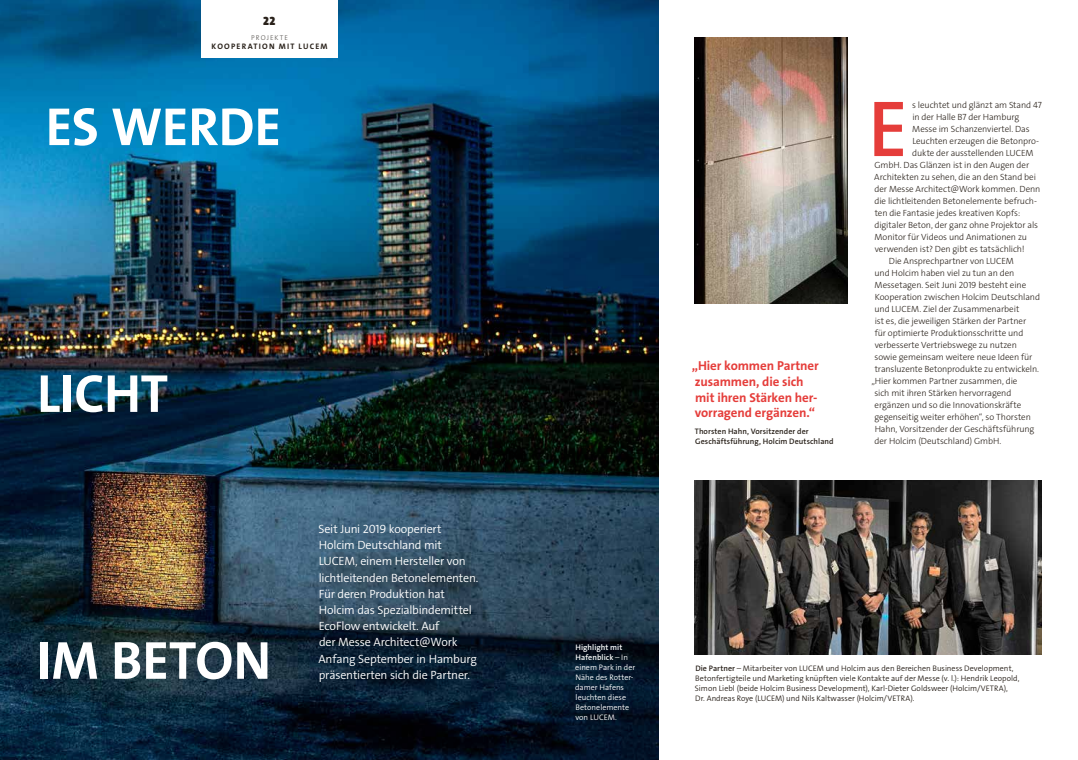
<style>
.page{position:relative;width:1078px;height:760px;background:#fff}
.page>*{position:absolute;margin:0;border:0;box-sizing:border-box;transform-origin:0 0}
.t1{font:80.1px "The Sans LP6 Se Bld";color:#e53d3a}
.t2{font:54px "The Sans LP7 Bld";letter-spacing:-.005em;color:#fff}
.t3{font:13px/15.6px "The Sans LP7 Bld";letter-spacing:-.01em;color:#e53d3a}
.t4{font:12px/16.2px "The Sans LP4 Se Lig";letter-spacing:-.015em;color:#fff}
.t5{font:900 12px "The Sans LP9";color:#29211a}
.t6{font:9px "The Sans LP3 Lig";letter-spacing:-.01em;color:#29211a}
.t7{font:8px/10px "The Sans LP4 Se Lig";letter-spacing:.005em;color:#29211a}
.t8{font:8px/10px "The Sans LP4 Se Lig";color:#fff}
.t9{font:8px/10px "The Sans LP6 Se Bld";letter-spacing:.01em;color:#29211a}
.t10{font:8px/10px "The Sans LP6 Se Bld";letter-spacing:.005em;color:#fff}
.t11{font:8px "The Sans LP7 Bld";letter-spacing:.15em;color:#29211a}
.t12{font:7px "The Sans LP3 Lig";letter-spacing:.15em;color:#55524e}
.s1{font-family:"The Sans LP4 Se Lig"}
.s2{font-family:"The Sans LP6 Se Bld"}
</style>
<div class="page">
<img style="left:0;top:0;width:658px;height:760px">
<img style="left:694px;top:480px;width:347px;height:174px">
<img style="left:694px;top:38px;width:153px;height:265px">
<div style="left:201px;top:0;width:136px;height:58px;background:#fff"></div>
<h3 class="t5" style="left:263px;top:14px;width:14px">22</h3>
<p class="t12" style="left:251px;top:33px;width:38px">PROJEKTE</p>
<p class="t11" style="left:211px;top:41px;width:117px">KOOPERATION MIT LUCEM</p>
<h2 class="t2" style="left:46px;top:92px;width:237px">ES WERDE</h2>
<h2 class="t2" style="left:37px;top:359px;width:133px">LICHT</h2>
<h2 class="t2" style="left:37px;top:626px;width:236px">IM BETON</h2>
<p class="t4" style="left:318px;top:521px;width:161px">Seit Juni 2019 kooperiert<br>Holcim Deutschland mit<br>LUCEM, einem Hersteller von lichtleitenden Betonelementen.<br>Für deren Produktion hat<br>Holcim das Spezialbindemittel<br>EcoFlow entwickelt. Auf<br>der Messe Architect@Work<br>Anfang September in Hamburg präsentierten sich die Partner.</p>
<h3 class="t3" style="left:691px;top:358px;width:128px">„Hier kommen Partner zusammen, die sich mit ihren Stärken her&shy;vorragend ergänzen.“</h3>
<p class="t9" style="left:694px;top:427px;width:140px">Thorsten Hahn, Vorsitzender der<br>Geschäftsführung, Holcim Deutschland</p>
<h1 class="t1" style="left:867px;top:78px;width:41px">E</h1>
<p class="t6" style="left:911px;top:99px;width:131px">s leuchtet und glänzt am Stand 47</p>
<p class="t6" style="left:912px;top:111px;width:108px">in der Halle B7 der Hamburg</p>
<p class="t6" style="left:912px;top:123px;width:119px">Messe im Schanzenviertel. Das</p>
<p class="t6" style="left:912px;top:135px;width:128px">Leuchten erzeugen die Betonpro-</p>
<p class="t6" style="left:912px;top:147px;width:123px">dukte der ausstellenden LUCEM</p>
<p class="t6" style="left:874px;top:159px;width:156px">GmbH. Das Glänzen ist in den Augen der</p>
<p class="t6" style="left:874px;top:171px;width:163px">Architekten zu sehen, die an den Stand bei</p>
<p class="t6" style="left:874px;top:183px;width:167px">der Messe Architect@Work kommen. Denn</p>
<p class="t6" style="left:874px;top:195px;width:164px">die lichtleitenden Betonelemente befruch-</p>
<p class="t6" style="left:874px;top:207px;width:147px">ten die Fantasie jedes kreativen Kopfs:</p>
<p class="t6" style="left:874px;top:219px;width:165px">digitaler Beton, der ganz ohne Projektor als</p>
<p class="t6" style="left:874px;top:231px;width:154px">Monitor für Videos und Animationen zu</p>
<p class="t6" style="left:874px;top:243px;width:151px">verwenden ist? Den gibt es tatsächlich!</p>
<p class="t6" style="left:888px;top:255px;width:127px">Die Ansprechpartner von LUCEM</p>
<p class="t6" style="left:874px;top:267px;width:141px">und Holcim haben viel zu tun an den</p>
<p class="t6" style="left:874px;top:279px;width:153px">Messetagen. Seit Juni 2019 besteht eine</p>
<p class="t6" style="left:874px;top:291px;width:167px">Kooperation zwischen Holcim Deutschland</p>
<p class="t6" style="left:874px;top:303px;width:146px">und LUCEM. Ziel der Zusammenarbeit</p>
<p class="t6" style="left:874px;top:315px;width:153px">ist es, die jeweiligen Stärken der Partner</p>
<p class="t6" style="left:874px;top:327px;width:150px">für optimierte Produktionsschritte und</p>
<p class="t6" style="left:874px;top:339px;width:144px">verbesserte Vertriebswege zu nutzen</p>
<p class="t6" style="left:874px;top:351px;width:159px">sowie gemeinsam weitere neue Ideen für</p>
<p class="t6" style="left:874px;top:363px;width:166px">transluzente Betonprodukte zu entwickeln.</p>
<p class="t6" style="left:871px;top:375px;width:147px">„Hier kommen Partner zusammen, die</p>
<p class="t6" style="left:874px;top:387px;width:138px">sich mit ihren Stärken hervorragend</p>
<p class="t6" style="left:874px;top:399px;width:148px">ergänzen und so die Innovationskräfte</p>
<p class="t6" style="left:874px;top:411px;width:158px">gegenseitig weiter erhöhen“, so Thorsten</p>
<p class="t6" style="left:874px;top:423px;width:161px">Hahn, Vorsitzender der Geschäftsführung</p>
<p class="t6" style="left:874px;top:435px;width:128px">der Holcim (Deutschland) GmbH.</p>
<p class="t10" style="left:575px;top:642px;width:54px">Highlight mit<br>Hafenblick <span class="s1">– In</span></p>
<p class="t8" style="left:575px;top:662px;width:62px">einem Park in der<br>Nähe des Rotter&shy;damer Hafens leuchten diese<br>Betonelemente von LUCEM.</p>
<p class="t7" style="left:694px;top:663px;width:326px"><span class="s2">Die Partner</span> – Mitarbeiter von LUCEM und Holcim aus den Bereichen Business Development, Betonfertigteile und Marketing knüpften viele Kontakte auf der Messe (v. l.): Hendrik Leopold, Simon Liebl (beide Holcim Business Development), Karl-Dieter Goldsweer (Holcim/VETRA), Dr. Andreas Roye (LUCEM) und Nils Kaltwasser (Holcim/VETRA).</p>
</div>
